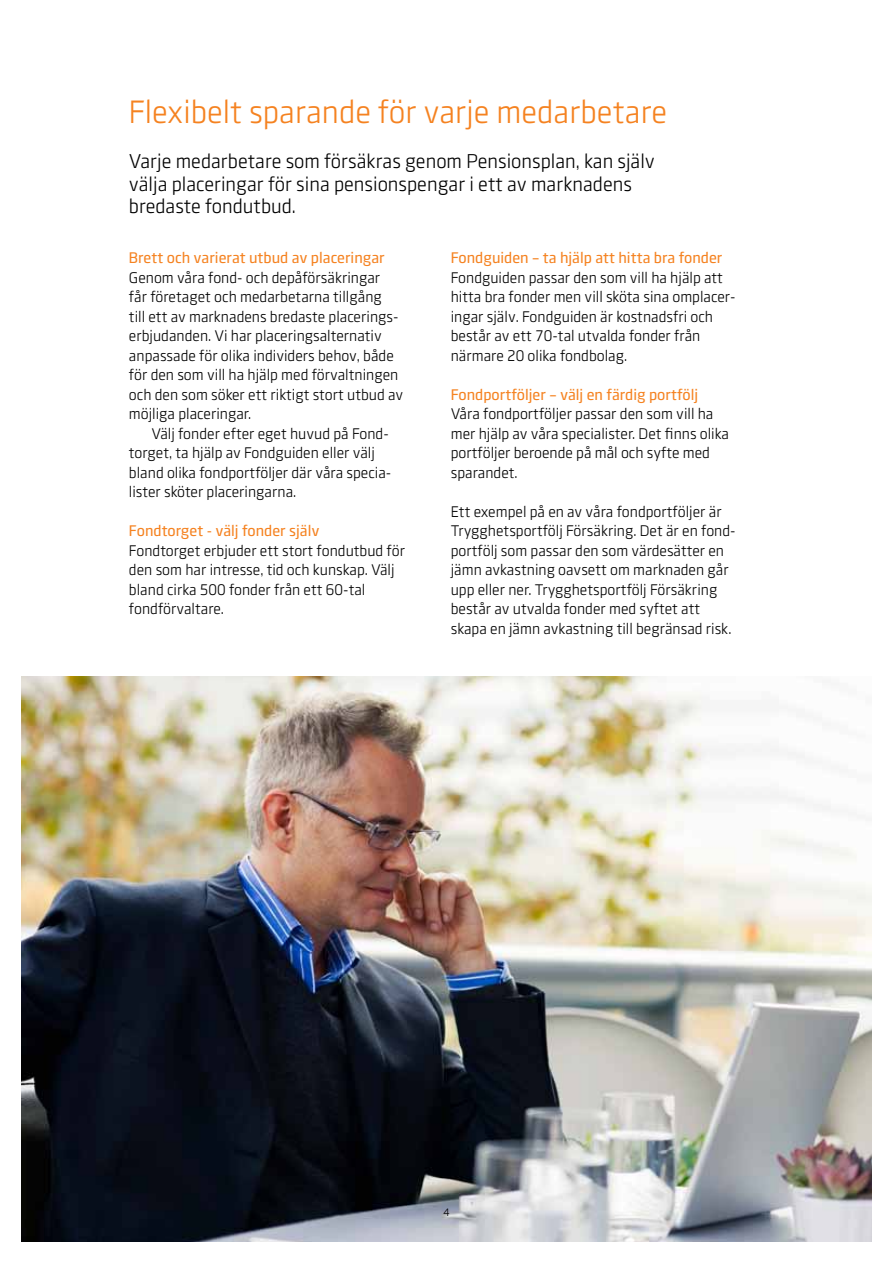
<style>
.page{position:relative;width:893px;height:1263px;background:#fff}
.page>*{position:absolute;margin:0;border:0;box-sizing:border-box;transform-origin:0 0}
.t1{font:31.5px "Swedbank Sans";color:#f58220}
.t2{font:19.5px/22.5px "Swedbank Sans";color:#000}
.t3{font:15px/19.5px "Swedbank Sans";color:#000}
.t4{font:500 15px "Swedbank Sans";color:#f58220}
.t5{font:10.5px "Swedbank Sans";color:#000}
</style>
<div class="page">
<img style="left:21px;top:676px;width:851px;height:566px">
<h1 class="t1" style="left:129px;top:93px;width:540px">Flexibelt sparande för varje medarbetare</h1>
<h2 class="t2" style="left:129px;top:150px;width:528px">Varje medarbetare som försäkras genom Pensionsplan, kan själv välja placeringar för sina pensionspengar i ett av marknadens bredaste fondutbud.</h2>
<p class="t4" style="left:451px;top:249px;width:273px">Fondguiden – ta hjälp att hitta bra fonder</p>
<p class="t3" style="left:451px;top:268px;width:286px">Fondguiden passar den som vill ha hjälp att hitta bra fonder men vill sköta sina omplacer&shy;ingar själv. Fondguiden är kostnadsfri och består av ett 70-tal utvalda fonder från närmare 20 olika fondbolag.</p>
<p class="t4" style="left:451px;top:385px;width:249px">Fondportföljer – välj en färdig portfölj</p>
<p class="t3" style="left:451px;top:404px;width:280px">Våra fondportföljer passar den som vill ha mer hjälp av våra specialister. Det finns olika portföljer beroende på mål och syfte med sparandet.</p>
<p class="t3" style="left:451px;top:502px;width:286px">Ett exempel på en av våra fondportföljer är Trygghetsportfölj Försäkring. Det är en fond&shy;portfölj som passar den som värdesätter en jämn avkastning oavsett om marknaden går upp eller ner. Trygghetsportfölj Försäkring består av utvalda fonder med syftet att skapa en jämn avkastning till begränsad risk.</p>
<p class="t4" style="left:129px;top:249px;width:257px">Brett och varierat utbud av placeringar</p>
<p class="t3" style="left:129px;top:268px;width:276px">Genom våra fond- och depåförsäkringar<br>får företaget och medarbetarna tillgång<br>till ett av marknadens bredaste placerings&shy;erbjudanden. Vi har placeringsalternativ anpassade för olika individers behov, både för den som vill ha hjälp med förvaltningen och den som söker ett riktigt stort utbud av möjliga placeringar.</p>
<p class="t3" style="left:129px;top:424px;width:264px;text-indent:22px">Välj fonder efter eget huvud på Fond&shy;torget, ta hjälp av Fondguiden eller välj bland olika fondportföljer där våra specia&shy;lister sköter placeringarna.</p>
<p class="t4" style="left:129px;top:522px;width:192px">Fondtorget - välj fonder själv</p>
<p class="t3" style="left:129px;top:541px;width:278px">Fondtorget erbjuder ett stort fondutbud för den som har intresse, tid och kunskap. Välj bland cirka 500 fonder från ett 60-tal fondförvaltare.</p>
<p class="t5" style="left:443px;top:1206px;width:8px">4</p>
</div>
